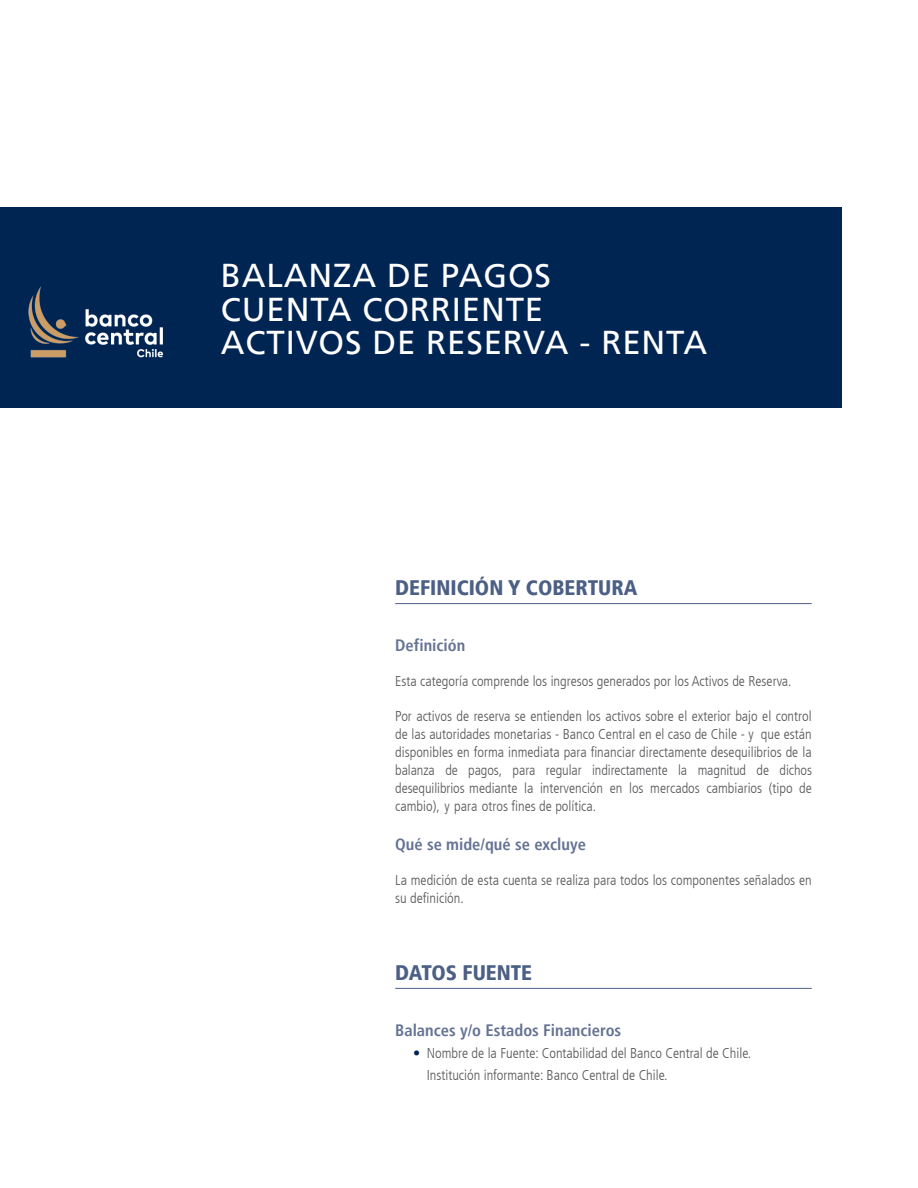
<style>
.page{position:relative;width:918px;height:1188px;background:#fff}
.page>*{position:absolute;margin:0;border:0;box-sizing:border-box;transform-origin:0 0}
._03_Texto_general{font:33px/33.5px "Frutiger LT";letter-spacing:.025em;color:#fff}
._00_título_gris_con{font:900 condensed 21px "Frutiger LT";color:#4c5f84}
._00_título_gris_con-2{font:700 condensed 16.5px "Frutiger LT";color:#657394}
._03_Texto_general-2{font:700 condensed 16.5px "Frutiger LT";color:#657394}
._00_título_gris_con-3{font:300 condensed 14.25px/18px "Frutiger LT";color:#57585a;text-align:justify}
._03_Texto_general-3{font:300 condensed 14.25px "Frutiger LT";color:#57585a}
.s1{color:#002553}
</style>
<div class="page">
<div style="left:0;top:207px;width:841px;height:200px;background:#002553"></div>
<hr style="left:395px;top:603px;width:417px;height:1px;background:#4c5f84">
<hr style="left:395px;top:988px;width:417px;height:1px;background:#4c5f84">
<img style="left:28px;top:286px;width:135px;height:72px">
<p class="_03_Texto_general" style="left:221px;top:259px;width:488px">BALANZA DE PAGOS<br>CUENTA CORRIENTE<br>ACTIVOS DE RESERVA - RENTA</p>
<p class="_00_título_gris_con" style="left:395px;top:575px;width:244px">DEFINICIÓN Y COBERTURA</p>
<p class="_00_título_gris_con-2" style="left:395px;top:636px;width:72px">Definición</p>
<p class="_00_título_gris_con-3" style="left:395px;top:672px;width:398px">Esta categoría comprende los ingresos generados por los Activos de Reserva.</p>
<p class="_00_título_gris_con-3" style="left:395px;top:707px;width:418px">Por activos de reserva se entienden los activos sobre el exterior bajo el control de las autoridades monetarias - Banco Central en el caso de Chile - y que están disponibles en forma inmediata para financiar directamente desequilibrios de la balanza de pagos, para regular indirectamente la magnitud de dichos desequilibrios mediante la intervención en los mercados cambiarios (tipo de cambio), y para otros fines de política.</p>
<p class="_00_título_gris_con-2" style="left:395px;top:835px;width:192px">Qué se mide/qué se excluye</p>
<p class="_00_título_gris_con-3" style="left:395px;top:872px;width:418px">La medición de esta cuenta se realiza para todos los componentes señalados en su definición.</p>
<p class="_00_título_gris_con" style="left:395px;top:960px;width:138px">DATOS FUENTE</p>
<p class="_03_Texto_general-2" style="left:395px;top:1020px;width:228px">Balances y/o Estados Financieros</p>
<p class="_03_Texto_general-3" style="left:413px;top:1045px;width:340px"><span class="s1">•</span> Nombre de la Fuente: Contabilidad del Banco Central de Chile.</p>
<p class="_03_Texto_general-3" style="left:427px;top:1067px;width:242px">Institución informante: Banco Central de Chile.</p>
</div>
